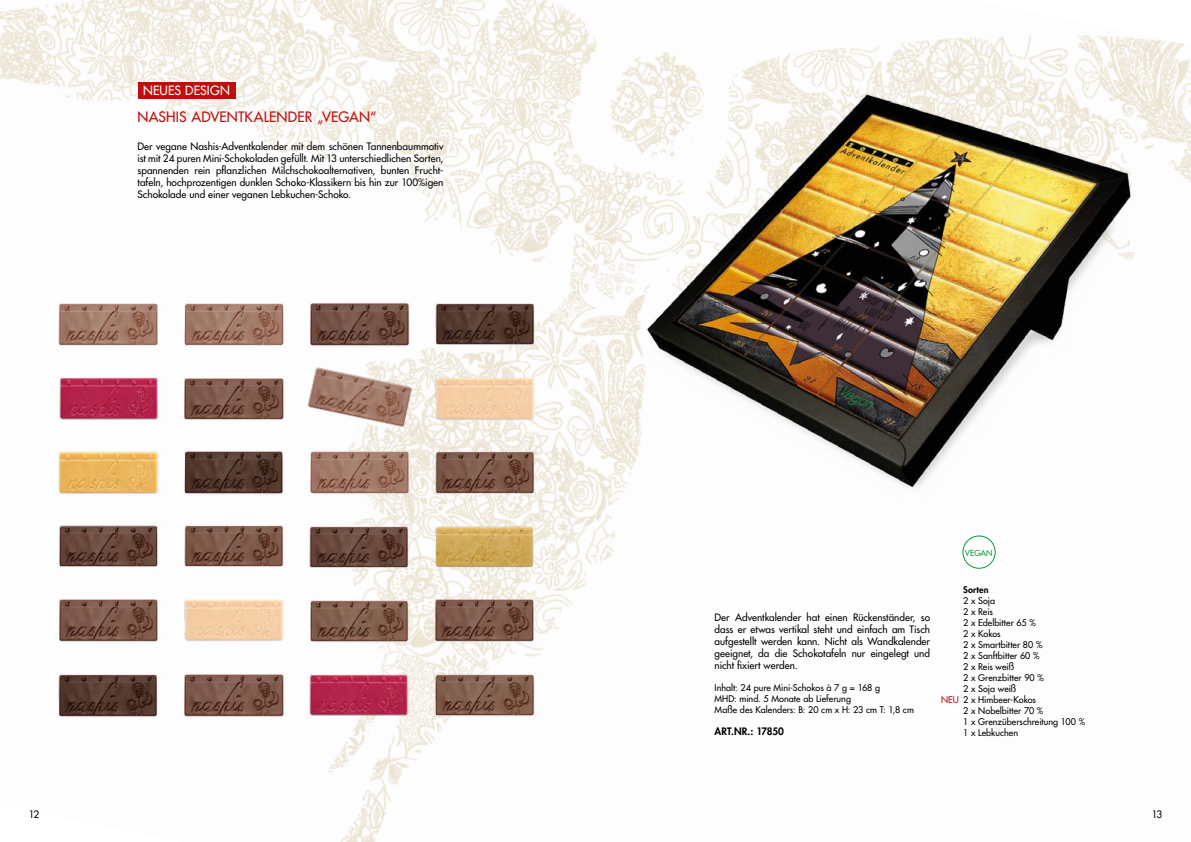
<style>
.page{position:relative;width:1191px;height:842px;background:#fff}
.page>*{position:absolute;margin:0;border:0;box-sizing:border-box;transform-origin:0 0}
.t1{font:500 14px "Futura Std";letter-spacing:.005em;color:#c00d0e}
.t2{font:500 12.5px "Futura Std";letter-spacing:.015em;color:#fff}
.t3{font:500 10px/12px "Futura Std";color:#000;text-align:justify}
.t4{font:800 10px "Futura Std";color:#000}
.t5{font:500 9px/11px "Futura Std";letter-spacing:.005em;color:#000}
.t6{font:800 9px "Futura Std";letter-spacing:.015em;color:#000}
.t7{font:500 9px "Futura Std";color:#c00d0e}
.t8{font:500 8.1px "Futura Std";color:#0b9839}
</style>
<div class="page">
<img style="left:0;top:0;width:1191px;height:842px">
<img style="left:622px;top:91px;width:518px;height:444px">
<img style="left:56px;top:302px;width:107px;height:46px">
<img style="left:181px;top:302px;width:107px;height:46px">
<img style="left:57px;top:523px;width:106px;height:46px">
<img style="left:56px;top:451px;width:107px;height:46px">
<img style="left:57px;top:598px;width:106px;height:46px">
<img style="left:306px;top:598px;width:108px;height:46px">
<img style="left:57px;top:673px;width:106px;height:46px">
<img style="left:183px;top:523px;width:106px;height:47px">
<img style="left:305px;top:365px;width:113px;height:68px">
<img style="left:433px;top:377px;width:104px;height:44px">
<img style="left:433px;top:302px;width:106px;height:46px">
<img style="left:309px;top:302px;width:106px;height:46px">
<img style="left:308px;top:672px;width:106px;height:47px">
<img style="left:308px;top:524px;width:106px;height:46px">
<img style="left:57px;top:376px;width:106px;height:46px">
<img style="left:183px;top:673px;width:106px;height:46px">
<img style="left:183px;top:376px;width:106px;height:47px">
<img style="left:308px;top:450px;width:106px;height:46px">
<img style="left:182px;top:450px;width:107px;height:46px">
<img style="left:431px;top:672px;width:108px;height:47px">
<img style="left:433px;top:450px;width:106px;height:46px">
<img style="left:433px;top:525px;width:106px;height:47px">
<img style="left:434px;top:598px;width:106px;height:46px">
<img style="left:182px;top:598px;width:103px;height:45px">
<div style="left:138px;top:83px;width:98px;height:16px;background:#c00d0e"></div>
<div style="left:963px;top:536px;width:32px;height:32px;background:#fff;border-radius:50%"></div>
<div style="left:962px;top:535px;width:33px;height:34px;border:1px solid #0b9839;border-radius:50%"></div>
<p class="t2" style="left:143px;top:83px;width:88px">NEUES DESIGN</p>
<h1 class="t1" style="left:137px;top:108px;width:240px">NASHIS ADVENTKALENDER „VEGAN“</h1>
<p class="t3" style="left:137px;top:140px;width:307px">Der vegane Nashis-Adventkalender mit dem schönen Tannenbaummotiv ist mit 24 puren Mini-Schokoladen gefüllt. Mit 13 unterschiedlichen Sorten, spannenden rein pflanzlichen Milchschokoalternativen, bunten Frucht&shy;tafeln, hochprozentigen dunklen Schoko-Klassikern bis hin zur 100%igen Schokolade und einer veganen Lebkuchen-Schoko.</p>
<p class="t8" style="left:965px;top:548px;width:29px">VEGAN</p>
<p class="t3" style="left:714px;top:611px;width:217px">Der Adventkalender hat einen Rückenständer, so dass er etwas vertikal steht und einfach am Tisch aufgestellt werden kann. Nicht als Wandkalender geeignet, da die Schokotafeln nur eingelegt und nicht fixiert werden.</p>
<p class="t5" style="left:714px;top:682px;width:201px">Inhalt: 24 pure Mini-Schokos à 7 g = 168 g<br>MHD: mind. 5 Monate ab Lieferung<br>Maße des Kalenders: B: 20 cm x H: 23 cm T: 1,8 cm</p>
<p class="t4" style="left:714px;top:725px;width:71px">ART.NR.: 17850</p>
<p class="t6" style="left:963px;top:584px;width:27px">Sorten</p>
<p class="t5" style="left:963px;top:595px;width:123px">2 x Soja<br>2 x Reis<br>2 x Edelbitter 65 %<br>2 x Kokos<br>2 x Smartbitter 80 %<br>2 x Sanftbitter 60 %<br>2 x Reis weiß<br>2 x Grenzbitter 90 %<br>2 x Soja weiß<br>2 x Himbeer-Kokos<br>2 x Nobelbitter 70 %<br>1 x Grenzüberschreitung 100 %<br>1 x Lebkuchen</p>
<p class="t7" style="left:941px;top:694px;width:19px">NEU</p>
<p class="t3" style="left:29px;top:809px;width:12px">12</p>
<p class="t3" style="left:1151px;top:809px;width:12px">13</p>
</div>
